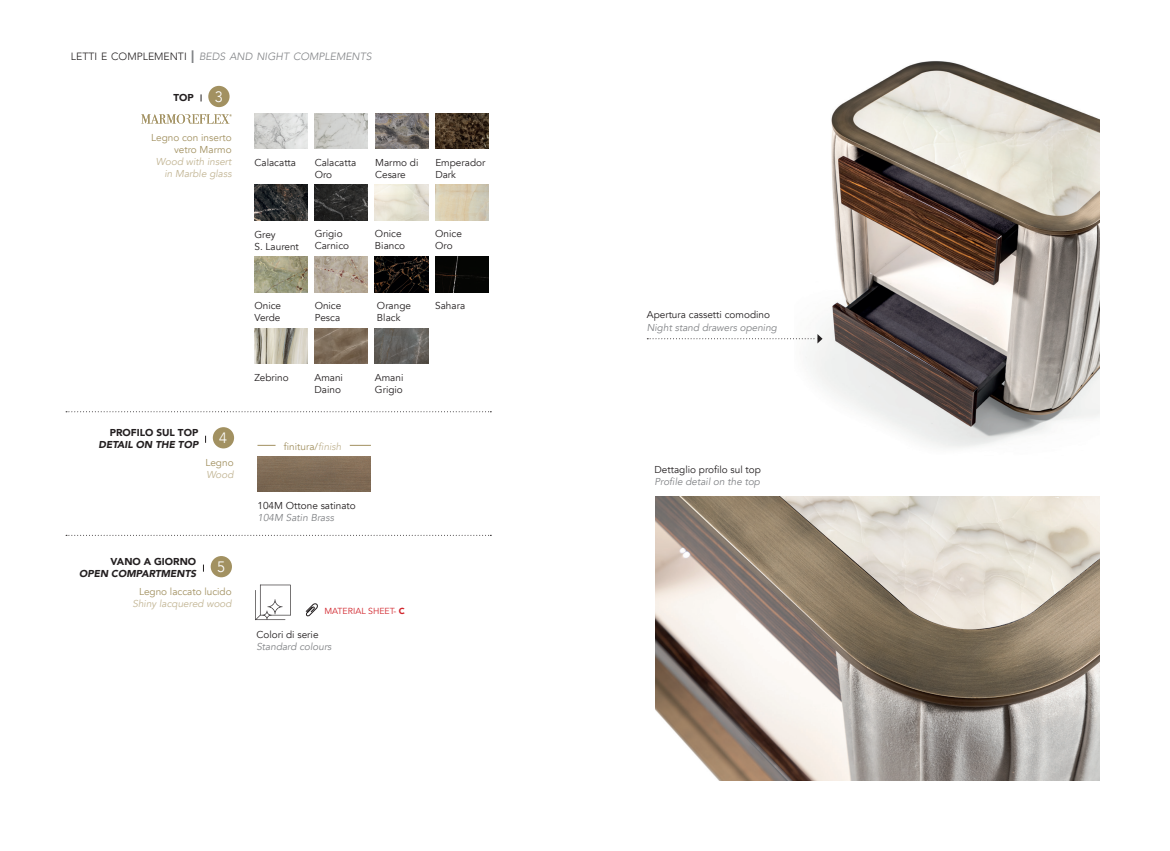
<style>
.page{position:relative;width:1170px;height:851px;background:#fff}
.page>*{position:absolute;margin:0;border:0;box-sizing:border-box;transform-origin:0 0}
.t1{font:300 15px "Avenir";color:#fff}
.t2{font:italic 300 10.5px "Avenir";color:#808285}
.t3{font:10px/12px "Avenir";color:#231f20}
.t4{font:italic 10px "Avenir";color:#808285}
.t5{font:10px/12px "Avenir";color:#a29161;text-align:right}
.t6{font:italic 10px/12px "Avenir";color:#c2b594;text-align:right}
.t7{font:italic 900 10px "Avenir";color:#231f20}
.t8{font:900 10px "Avenir";color:#231f20}
.t9{font:8.75px "Avenir";color:#d1232a}
.s1{font-style:normal;color:#231f20}
.s2{font-family:"Myriad Pro";font-weight:400;font-style:normal;font-size:18.75px}
.s3{font-style:italic;color:#c2b594}
.s4{font-weight:900}
</style>
<div class="page">
<svg style="left:305px;top:603px;width:13px;height:14px"></svg>
<svg style="left:255px;top:584px;width:36px;height:36px"></svg>
<svg style="left:66px;top:411px;width:425px;height:1px"></svg>
<svg style="left:66px;top:534px;width:425px;height:1px"></svg>
<div style="left:213px;top:427px;width:21px;height:21px;background:#a29161;border-radius:50%"></div>
<img style="left:257px;top:456px;width:114px;height:35px">
<svg style="left:257px;top:445px;width:18px;height:1px"></svg>
<svg style="left:350px;top:445px;width:21px;height:1px"></svg>
<div style="left:208px;top:86px;width:21px;height:21px;background:#a29161;border-radius:50%"></div>
<img style="left:254px;top:328px;width:53px;height:35px">
<img style="left:314px;top:113px;width:53px;height:36px">
<img style="left:254px;top:113px;width:53px;height:36px">
<img style="left:375px;top:113px;width:53px;height:36px">
<img style="left:435px;top:113px;width:53px;height:36px">
<img style="left:254px;top:185px;width:53px;height:35px">
<img style="left:314px;top:328px;width:53px;height:35px">
<img style="left:375px;top:328px;width:53px;height:35px">
<img style="left:314px;top:256px;width:54px;height:36px">
<img style="left:375px;top:256px;width:53px;height:36px">
<img style="left:435px;top:256px;width:53px;height:36px">
<img style="left:375px;top:185px;width:53px;height:35px">
<img style="left:435px;top:185px;width:53px;height:35px">
<img style="left:314px;top:185px;width:54px;height:35px">
<img style="left:254px;top:256px;width:53px;height:36px">
<svg style="left:141px;top:114px;width:90px;height:10px"></svg>
<div style="left:211px;top:556px;width:21px;height:21px;background:#a29161;border-radius:50%"></div>
<img style="left:806px;top:61px;width:292px;height:387px">
<img style="left:656px;top:496px;width:442px;height:284px">
<svg style="left:647px;top:334px;width:175px;height:9px"></svg>
<p class="t2" style="left:71px;top:51px;width:302px"><span class="s1">LETTI E COMPLEMENTI</span> <span class="s2">I</span> BEDS AND NIGHT COMPLEMENTS</p>
<p class="t8" style="left:173px;top:89px;width:22px">TOP</p>
<h1 class="t1" style="left:215px;top:87px;width:9px">3</h1>
<p class="t5" style="left:151px;top:131px;width:82px">Legno con inserto vetro Marmo</p>
<p class="t6" style="left:156px;top:155px;width:77px">Wood with insert in Marble glass</p>
<p class="t3" style="left:254px;top:156px;width:43px">Calacatta</p>
<p class="t3" style="left:375px;top:156px;width:45px">Marmo di<br>Cesare</p>
<p class="t3" style="left:435px;top:156px;width:51px">Emperador<br>Dark</p>
<p class="t3" style="left:314px;top:156px;width:43px">Calacatta<br>Oro</p>
<p class="t3" style="left:254px;top:228px;width:46px">Grey<br>S. Laurent</p>
<p class="t3" style="left:314px;top:228px;width:36px">Grigio<br>Carnico</p>
<p class="t3" style="left:375px;top:228px;width:32px">Onice<br>Bianco</p>
<p class="t3" style="left:435px;top:228px;width:28px">Onice<br>Oro</p>
<p class="t3" style="left:254px;top:300px;width:28px">Onice<br>Verde</p>
<p class="t3" style="left:314px;top:300px;width:28px">Onice<br>Pesca</p>
<p class="t3" style="left:377px;top:300px;width:36px">Orange<br>Black</p>
<p class="t3" style="left:435px;top:300px;width:32px">Sahara</p>
<p class="t8" style="left:110px;top:424px;width:90px">PROFILO SUL TOP</p>
<p class="t7" style="left:98px;top:436px;width:101px">DETAIL ON THE TOP</p>
<h1 class="t1" style="left:219px;top:429px;width:9px">4</h1>
<p class="t5" style="left:205px;top:457px;width:30px">Legno</p>
<p class="t6" style="left:206px;top:469px;width:29px">Wood</p>
<p class="t8" style="left:110px;top:553px;width:87px">VANO A GIORNO</p>
<p class="t7" style="left:79px;top:565px;width:119px">OPEN COMPARTMENTS</p>
<p class="t5" style="left:139px;top:585px;width:94px">Legno laccato lucido</p>
<p class="t6" style="left:132px;top:597px;width:101px">Shiny lacquered wood</p>
<h1 class="t1" style="left:217px;top:557px;width:9px">5</h1>
<p class="t3" style="left:254px;top:371px;width:36px">Zebrino</p>
<p class="t3" style="left:314px;top:371px;width:30px">Amani<br>Daino</p>
<p class="t3" style="left:375px;top:371px;width:30px">Amani<br>Grigio</p>
<p class="t5" style="left:284px;top:441px;width:59px">finitura/<span class="s3">finish</span></p>
<p class="t3" style="left:257px;top:499px;width:100px">104M Ottone satinato</p>
<p class="t4" style="left:257px;top:511px;width:78px">104M Satin Brass</p>
<p class="t9" style="left:324px;top:605px;width:82px">MATERIAL SHEET- <span class="s4">C</span></p>
<p class="t3" style="left:256px;top:628px;width:64px">Colori di serie</p>
<p class="t4" style="left:256px;top:640px;width:77px">Standard colours</p>
<p class="t3" style="left:646px;top:309px;width:125px">Apertura cassetti comodino</p>
<p class="t4" style="left:646px;top:321px;width:132px">Night stand drawers opening</p>
<p class="t3" style="left:654px;top:463px;width:108px">Dettaglio profilo sul top</p>
<p class="t4" style="left:654px;top:475px;width:107px">Profile detail on the top</p>
</div>
